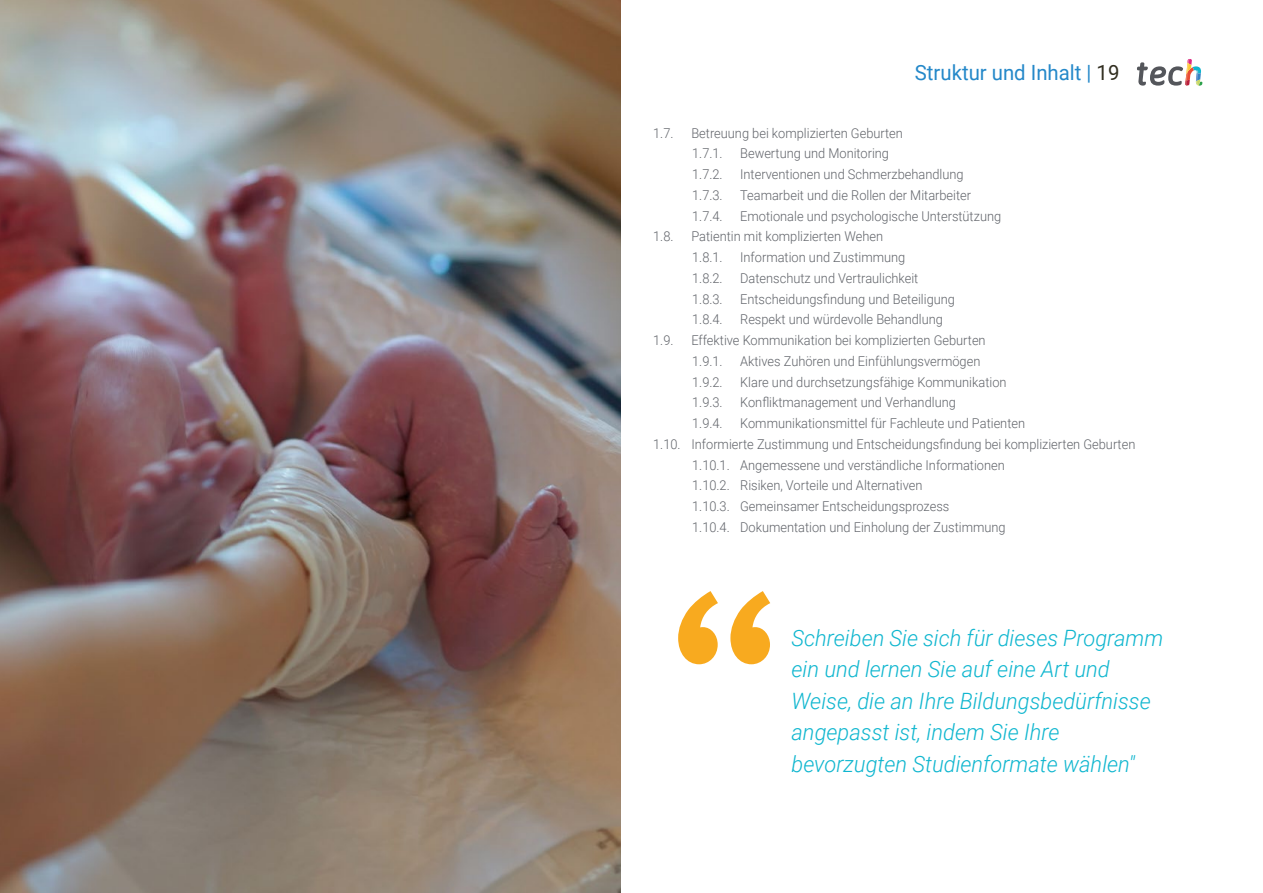
<style>
.page{position:relative;width:1263px;height:893px;background:#fff}
.page>*{position:absolute;margin:0;border:0;box-sizing:border-box;transform-origin:0 0}
.t1{font:italic 300 22.5px/31.5px "Roboto";color:#0fb6cf}
.t2{font:21px "Roboto";color:#2488c9}
.t3{font:300 13.5px/20.7px "Roboto";color:#61646a;scale:.95 1}
.s1{color:#312e20}
</style>
<div class="page">
<img style="left:0;top:0;width:621px;height:893px">
<svg style="left:678px;top:591px;width:92px;height:73px"></svg>
<svg style="left:1137px;top:59px;width:65px;height:27px"></svg>
<h2 class="t2" style="left:915px;top:57px;width:206px">Struktur und Inhalt | <span class="s1">19</span></h2>
<p class="t3" style="left:653px;top:122px;width:23px">1.7.</p>
<p class="t3" style="left:691px;top:122px;width:224px">Betreuung bei komplizierten Geburten<br>1.7.1.</p>
<p class="t3" style="left:740px;top:143px;width:158px">Bewertung und Monitoring</p>
<p class="t3" style="left:692px;top:164px;width:34px">1.7.2.</p>
<p class="t3" style="left:740px;top:164px;width:237px">Interventionen und Schmerzbehandlung</p>
<p class="t3" style="left:692px;top:184px;width:34px">1.7.3.</p>
<p class="t3" style="left:740px;top:184px;width:245px">Teamarbeit und die Rollen der Mitarbeiter</p>
<p class="t3" style="left:692px;top:205px;width:34px">1.7.4.</p>
<p class="t3" style="left:740px;top:205px;width:276px">Emotionale und psychologische Unterstützung</p>
<p class="t3" style="left:653px;top:226px;width:23px">1.8.</p>
<p class="t3" style="left:691px;top:226px;width:203px">Patientin mit komplizierten Wehen<br>1.8.1.</p>
<p class="t3" style="left:740px;top:247px;width:175px">Information und Zustimmung</p>
<p class="t3" style="left:692px;top:267px;width:34px">1.8.2.</p>
<p class="t3" style="left:740px;top:267px;width:189px">Datenschutz und Vertraulichkeit</p>
<p class="t3" style="left:692px;top:288px;width:34px">1.8.3.</p>
<p class="t3" style="left:740px;top:288px;width:228px">Entscheidungsfindung und Beteiligung</p>
<p class="t3" style="left:692px;top:309px;width:34px">1.8.4.</p>
<p class="t3" style="left:740px;top:309px;width:215px">Respekt und würdevolle Behandlung</p>
<p class="t3" style="left:653px;top:330px;width:23px">1.9.</p>
<p class="t3" style="left:691px;top:330px;width:311px">Effektive Kommunikation bei komplizierten Geburten<br>1.9.1.</p>
<p class="t3" style="left:740px;top:350px;width:254px">Aktives Zuhören und Einfühlungsvermögen</p>
<p class="t3" style="left:692px;top:371px;width:34px">1.9.2.</p>
<p class="t3" style="left:740px;top:371px;width:282px">Klare und durchsetzungsfähige Kommunikation</p>
<p class="t3" style="left:692px;top:392px;width:34px">1.9.3.</p>
<p class="t3" style="left:740px;top:392px;width:228px">Konfliktmanagement und Verhandlung</p>
<p class="t3" style="left:692px;top:413px;width:34px">1.9.4.</p>
<p class="t3" style="left:740px;top:413px;width:301px">Kommunikationsmittel für Fachleute und Patienten</p>
<p class="t3" style="left:653px;top:433px;width:509px">1.10. Informierte Zustimmung und Entscheidungsfindung bei komplizierten Geburten</p>
<p class="t3" style="left:692px;top:454px;width:331px">1.10.1. Angemessene und verständliche Informationen</p>
<p class="t3" style="left:692px;top:475px;width:244px">1.10.2. Risiken, Vorteile und Alternativen</p>
<p class="t3" style="left:692px;top:496px;width:272px">1.10.3. Gemeinsamer Entscheidungsprozess</p>
<p class="t3" style="left:692px;top:516px;width:331px">1.10.4. Dokumentation und Einholung der Zustimmung</p>
<h1 class="t1" style="left:791px;top:621px;width:373px">Schreiben Sie sich für dieses Programm ein und lernen Sie auf eine Art und Weise, die an Ihre Bildungsbedürfnisse angepasst ist, indem Sie Ihre bevorzugten Studienformate wählen"</h1>
</div>
